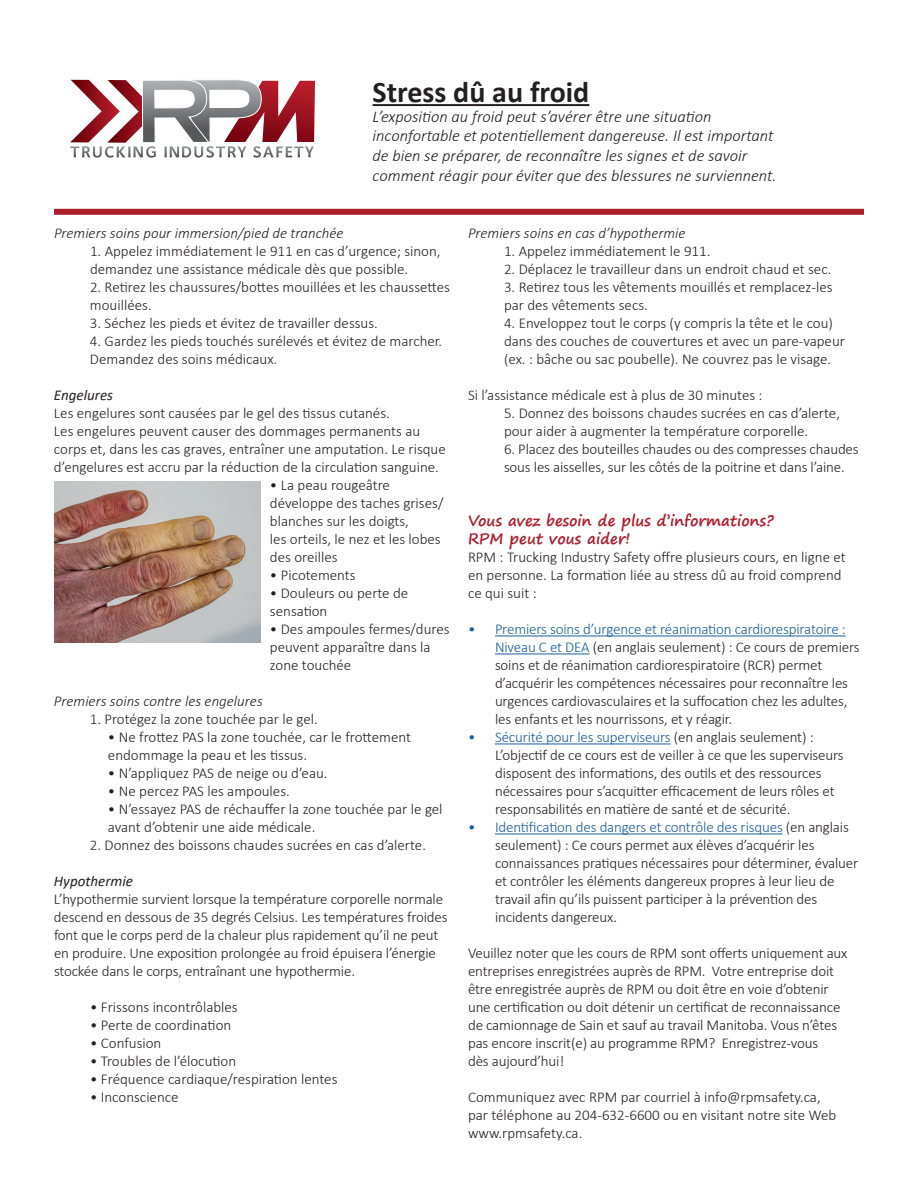
<style>
.page{position:relative;width:918px;height:1188px;background:#fff}
.page>*{position:absolute;margin:0;border:0;box-sizing:border-box;transform-origin:0 0}
.t1{font:700 30px "Calibri";color:#231f20}
.t2{font:italic 300 16.5px/19.8px "Calibri";color:#231f20}
.t3{font:300 15px/18px "Calibri";letter-spacing:-.01em;color:#231f20}
.t4{font:italic 300 15px "Calibri";color:#231f20}
.t5{font:700 15px/18px "Segoe Print";color:#ab1e2c}
.t6{font:italic 15px "Calibri";color:#231f20}
.s1{color:#175d9e}
</style>
<div class="page">
<div style="left:54px;top:209px;width:810px;height:6px;background:#ab1e2c"></div>
<hr style="left:495px;top:636px;width:351px;height:1px;background:#175d9e">
<hr style="left:495px;top:654px;width:95px;height:1px;background:#175d9e">
<hr style="left:495px;top:744px;width:176px;height:1px;background:#175d9e">
<hr style="left:495px;top:834px;width:288px;height:1px;background:#175d9e">
<hr style="left:373px;top:104px;width:216px;height:2px;background:#231f20">
<img style="left:54px;top:482px;width:207px;height:160px">
<svg style="left:70px;top:79px;width:245px;height:79px"></svg>
<h1 class="t1" style="left:373px;top:71px;width:218px">Stress dû au froid</h1>
<p class="t2" style="left:373px;top:106px;width:405px">L’exposition au froid peut s’avérer être une situation inconfortable et potentiellement dangereuse. Il est important de bien se préparer, de reconnaître les signes et de savoir comment réagir pour éviter que des blessures ne surviennent.</p>
<p class="t4" style="left:54px;top:224px;width:291px">Premiers soins pour immersion/pied de tranchée</p>
<p class="t3" style="left:90px;top:242px;width:352px">1. Appelez immédiatement le 911 en cas d’urgence; sinon, demandez une assistance médicale dès que possible.</p>
<p class="t3" style="left:90px;top:278px;width:362px">2. Retirez les chaussures/bottes mouillées et les chaussettes mouillées.</p>
<p class="t3" style="left:90px;top:314px;width:289px">3. Séchez les pieds et évitez de travailler dessus.</p>
<p class="t3" style="left:90px;top:332px;width:354px">4. Gardez les pieds touchés surélevés et évitez de marcher.<br>Demandez des soins médicaux.</p>
<p class="t6" style="left:54px;top:385px;width:61px">Engelures</p>
<p class="t3" style="left:54px;top:404px;width:393px">Les engelures sont causées par le gel des tissus cutanés.<br>Les engelures peuvent causer des dommages permanents au corps et, dans les cas graves, entraîner une amputation. Le risque d’engelures est accru par la réduction de la circulation sanguine.</p>
<p class="t3" style="left:270px;top:476px;width:175px">• La peau rougeâtre développe des taches grises/ blanches sur les doigts,<br>les orteils, le nez et les lobes des oreilles</p>
<p class="t3" style="left:270px;top:566px;width:87px">• Picotements</p>
<p class="t3" style="left:270px;top:584px;width:140px">• Douleurs ou perte de sensation</p>
<p class="t3" style="left:270px;top:620px;width:181px">• Des ampoules fermes/dures peuvent apparaître dans la zone touchée</p>
<p class="t4" style="left:54px;top:692px;width:210px">Premiers soins contre les engelures</p>
<p class="t3" style="left:90px;top:710px;width:229px">1. Protégez la zone touchée par le gel.</p>
<p class="t3" style="left:108px;top:728px;width:305px">• Ne frottez PAS la zone touchée, car le frottement endommage la peau et les tissus.</p>
<p class="t3" style="left:108px;top:764px;width:221px">• N’appliquez PAS de neige ou d’eau.</p>
<p class="t3" style="left:108px;top:782px;width:183px">• Ne percez PAS les ampoules.</p>
<p class="t3" style="left:108px;top:800px;width:336px">• N’essayez PAS de réchauffer la zone touchée par le gel avant d’obtenir une aide médicale.</p>
<p class="t3" style="left:90px;top:836px;width:338px">2. Donnez des boissons chaudes sucrées en cas d’alerte.</p>
<p class="t6" style="left:54px;top:871px;width:80px">Hypothermie</p>
<p class="t3" style="left:54px;top:890px;width:395px">L’hypothermie survient lorsque la température corporelle normale descend en dessous de 35 degrés Celsius. Les températures froides font que le corps perd de la chaleur plus rapidement qu’il ne peut en produire. Une exposition prolongée au froid épuisera l’énergie stockée dans le corps, entraînant une hypothermie.</p>
<p class="t3" style="left:90px;top:998px;width:149px">• Frissons incontrôlables</p>
<p class="t3" style="left:90px;top:1016px;width:143px">• Perte de coordination</p>
<p class="t3" style="left:90px;top:1034px;width:73px">• Confusion</p>
<p class="t3" style="left:90px;top:1052px;width:148px">• Troubles de l’élocution</p>
<p class="t3" style="left:90px;top:1070px;width:249px">• Fréquence cardiaque/respiration lentes</p>
<p class="t3" style="left:90px;top:1088px;width:90px">• Inconscience</p>
<p class="t4" style="left:468px;top:224px;width:219px">Premiers soins en cas d’hypothermie</p>
<p class="t3" style="left:504px;top:242px;width:208px">1. Appelez immédiatement le 911.</p>
<p class="t3" style="left:504px;top:260px;width:329px">2. Déplacez le travailleur dans un endroit chaud et sec.</p>
<p class="t3" style="left:504px;top:278px;width:330px">3. Retirez tous les vêtements mouillés et remplacez-les par des vêtements secs.</p>
<p class="t3" style="left:504px;top:314px;width:342px">4. Enveloppez tout le corps (y compris la tête et le cou) dans des couches de couvertures et avec un pare-vapeur (ex. : bâche ou sac poubelle). Ne couvrez pas le visage.</p>
<p class="t3" style="left:468px;top:386px;width:296px">Si l’assistance médicale est à plus de 30 minutes :</p>
<p class="t3" style="left:504px;top:404px;width:338px">5. Donnez des boissons chaudes sucrées en cas d’alerte, pour aider à augmenter la température corporelle.</p>
<p class="t3" style="left:504px;top:440px;width:356px">6. Placez des bouteilles chaudes ou des compresses chaudes sous les aisselles, sur les côtés de la poitrine et dans l’aine.</p>
<p class="t5" style="left:468px;top:511px;width:307px">Vous avez besoin de plus d’informations?<br>RPM peut vous aider!</p>
<p class="t3" style="left:468px;top:548px;width:379px">RPM : Trucking Industry Safety offre plusieurs cours, en ligne et en personne. La formation liée au stress dû au froid comprend ce qui suit :</p>
<p class="t3" style="left:495px;top:620px;width:366px;text-indent:-27px"><span class="s1">• Premiers soins d’urgence et réanimation cardiorespiratoire :<br>Niveau C et DEA</span> (en anglais seulement) : Ce cours de premiers soins et de réanimation cardiorespiratoire (RCR) permet d’acquérir les compétences nécessaires pour reconnaître les urgences cardiovasculaires et la suffocation chez les adultes, les enfants et les nourrissons, et y réagir.</p>
<p class="t3" style="left:495px;top:728px;width:350px;text-indent:-27px"><span class="s1">• Sécurité pour les superviseurs</span> (en anglais seulement) :<br>L’objectif de ce cours est de veiller à ce que les superviseurs disposent des informations, des outils et des ressources nécessaires pour s’acquitter efficacement de leurs rôles et responsabilités en matière de santé et de sécurité.</p>
<p class="t3" style="left:495px;top:818px;width:365px;text-indent:-27px"><span class="s1">• Identification des dangers et contrôle des risques</span> (en anglais seulement) : Ce cours permet aux élèves d’acquérir les connaissances pratiques nécessaires pour déterminer, évaluer et contrôler les éléments dangereux propres à leur lieu de travail afin qu’ils puissent participer à la prévention des incidents dangereux.</p>
<p class="t3" style="left:468px;top:944px;width:381px">Veuillez noter que les cours de RPM sont offerts uniquement aux entreprises enregistrées auprès de RPM. Votre entreprise doit être enregistrée auprès de RPM ou doit être en voie d’obtenir une certification ou doit détenir un certificat de reconnaissance de camionnage de Sain et sauf au travail Manitoba. Vous n’êtes pas encore inscrit(e) au programme RPM? Enregistrez-vous<br>dès aujourd’hui!</p>
<p class="t3" style="left:468px;top:1088px;width:370px">Communiquez avec RPM par courriel à info@rpmsafety.ca, par téléphone au 204-632-6600 ou en visitant notre site Web www.rpmsafety.ca.</p>
</div>
